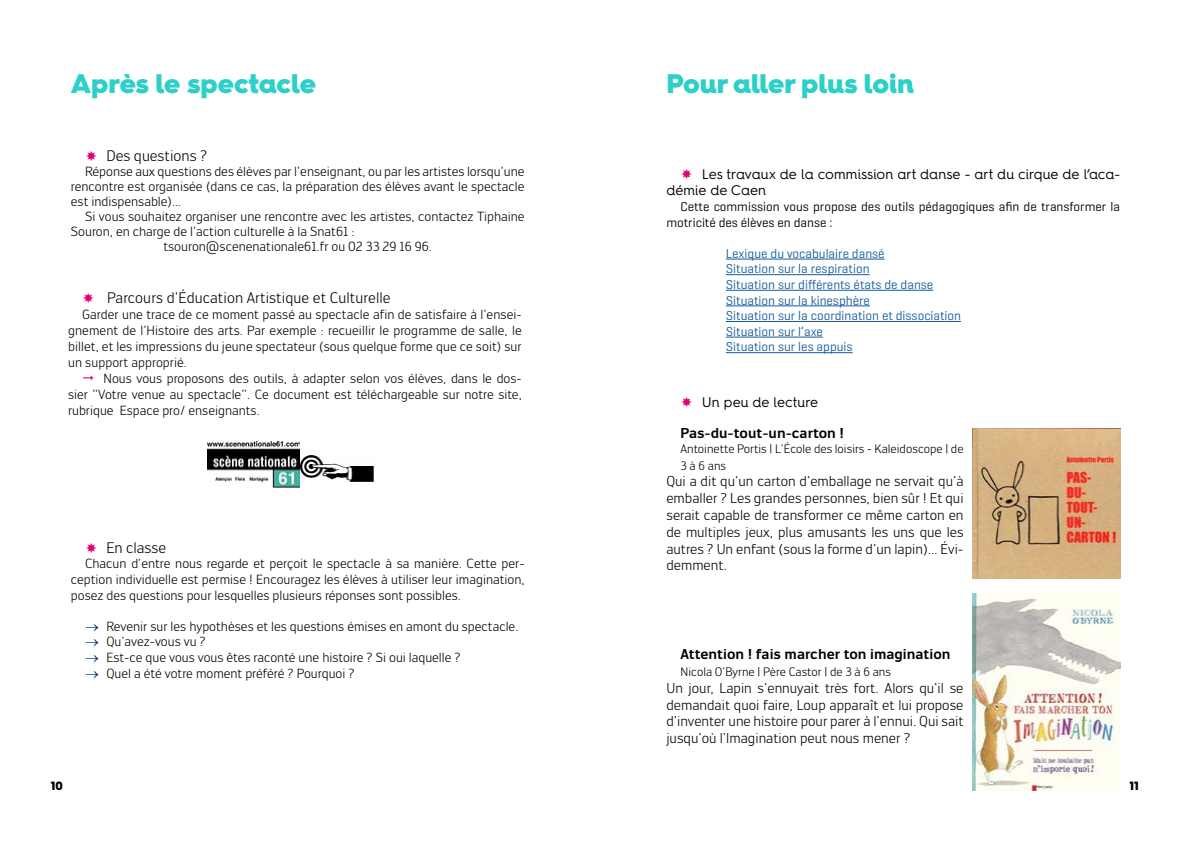
<style>
.page{position:relative;width:1191px;height:842px;background:#fff}
.page>*{position:absolute;margin:0;border:0;box-sizing:border-box;transform-origin:0 0}
.t1{font:900 27px "Hurme Geometric Sans 4";color:#2dd0c8}
.t2{font:15px "Engel New Sans PRO";letter-spacing:.005em;color:#000}
.t3{font:14px/16.8px "Engel New Sans PRO";color:#000;text-align:justify}
.t4{font:14px/16.8px "Hurme Geometric Sans 4";color:#000}
.t5{font:700 14px "Engel New Sans PRO";color:#000}
.t6{font:13px/16px "Engel New Sans PRO";color:#000;text-align:justify}
.t7{font:13px/15.6px "Geogrotesque";color:#165b9a}
.t8{font:13px/15.6px "Geogrotesque";color:#000}
.t9{font:12px/16.8px "Engel New Sans PRO";color:#000}
.t10{font:900 12px "Hurme Geometric Sans 4";color:#000}
.s1{color:#003882}
</style>
<div class="page">
<img style="left:207px;top:441px;width:92px;height:47px">
<img style="left:301px;top:455px;width:73px;height:26px">
<hr style="left:726px;top:259px;width:158px;height:1px;background:#165b9a">
<hr style="left:726px;top:274px;width:143px;height:1px;background:#165b9a">
<hr style="left:726px;top:290px;width:207px;height:1px;background:#165b9a">
<hr style="left:726px;top:306px;width:144px;height:1px;background:#165b9a">
<hr style="left:726px;top:321px;width:235px;height:1px;background:#165b9a">
<hr style="left:726px;top:337px;width:97px;height:1px;background:#165b9a">
<hr style="left:726px;top:352px;width:126px;height:1px;background:#165b9a">
<img style="left:972px;top:428px;width:148px;height:151px">
<img style="left:972px;top:594px;width:148px;height:197px">
<h1 class="t1" style="left:71px;top:64px;width:246px">Après le spectacle</h1>
<p class="t2" style="left:106px;top:147px;width:102px">Des questions ?</p>
<p class="t6" style="left:71px;top:164px;width:455px;line-height:15px;text-indent:14px">Réponse aux questions des élèves par l’enseignant, ou par les artistes lorsqu’une rencontre est organisée (dans ce cas, la préparation des élèves avant le spectacle est indispensable)…</p>
<p class="t6" style="left:85px;top:208px;width:441px">Si vous souhaitez organiser une rencontre avec les artistes, contactez Tiphaine</p>
<p class="t6" style="left:71px;top:223px;width:285px">Souron, en charge de l’action culturelle à la Snat61 :</p>
<p class="t6" style="left:163px;top:238px;width:270px">tsouron@scenenationale61.fr ou 02 33 29 16 96.</p>
<p class="t2" style="left:107px;top:289px;width:285px">Parcours d'Éducation Artistique et Culturelle</p>
<p class="t6" style="left:68px;top:307px;width:455px;text-indent:14px">Garder une trace de ce moment passé au spectacle afin de satisfaire à l’ensei&shy;gnement de l’Histoire des arts. Par exemple : recueillir le programme de salle, le billet, et les impressions du jeune spectateur (sous quelque forme que ce soit) sur un support approprié.</p>
<p class="t6" style="left:68px;top:371px;width:455px;text-indent:35px">Nous vous proposons des outils, à adapter selon vos élèves, dans le dos&shy;sier "Votre venue au spectacle". Ce document est téléchargeable sur notre site, rubrique Espace pro/ enseignants.</p>
<p class="t2" style="left:106px;top:538px;width:61px">En classe</p>
<p class="t6" style="left:71px;top:556px;width:455px;line-height:15.6px;text-indent:14px">Chacun d’entre nous regarde et perçoit le spectacle à sa manière. Cette per&shy;ception individuelle est permise ! Encouragez les élèves à utiliser leur imagination, posez des questions pour lesquelles plusieurs réponses sont possibles.</p>
<p class="t6" style="left:85px;top:618px;width:435px"><span class="s1">→</span> Revenir sur les hypothèses et les questions émises en amont du spectacle.</p>
<p class="t6" style="left:85px;top:634px;width:122px"><span class="s1">→</span> Qu’avez-vous vu ?</p>
<p class="t6" style="left:85px;top:649px;width:377px"><span class="s1">→</span> Est-ce que vous vous êtes raconté une histoire ? Si oui laquelle ?</p>
<p class="t6" style="left:85px;top:665px;width:271px"><span class="s1">→</span> Quel a été votre moment préféré ? Pourquoi ?</p>
<p class="t10" style="left:51px;top:777px;width:13px">10</p>
<h1 class="t1" style="left:666px;top:64px;width:249px">Pour aller plus loin</h1>
<p class="t4" style="left:666px;top:165px;width:455px;text-indent:35px">Les travaux de la commission art danse - art du cirque de l’aca&shy;démie de Caen</p>
<p class="t8" style="left:666px;top:198px;width:455px;text-indent:14px">Cette commission vous propose des outils pédagogiques afin de transformer la motricité des élèves en danse :</p>
<p class="t7" style="left:726px;top:245px;width:237px">Lexique du vocabulaire dansé<br>Situation sur la respiration<br>Situation sur différents états de danse<br>Situation sur la kinesphère<br>Situation sur la coordination et dissociation<br>Situation sur l’axe<br>Situation sur les appuis</p>
<p class="t4" style="left:702px;top:393px;width:118px">Un peu de lecture</p>
<p class="t5" style="left:680px;top:425px;width:165px">Pas-du-tout-un-carton !</p>
<p class="t9" style="left:680px;top:440px;width:284px">Antoinette Portis | L’École des loisirs - Kaleidoscope | de<br>3 à 6 ans</p>
<p class="t3" style="left:666px;top:473px;width:299px">Qui a dit qu’un carton d’emballage ne servait qu’à emballer ? Les grandes personnes, bien sûr ! Et qui serait capable de transformer ce même carton en de multiples jeux, plus amusants les uns que les autres ? Un enfant (sous la forme d’un lapin)… Évi&shy;demment.</p>
<p class="t5" style="left:680px;top:645px;width:271px">Attention ! fais marcher ton imagination</p>
<p class="t9" style="left:680px;top:663px;width:212px">Nicola O’Byrne | Père Castor | de 3 à 6 ans</p>
<p class="t3" style="left:666px;top:679px;width:299px">Un jour, Lapin s’ennuyait très fort. Alors qu’il se demandait quoi faire, Loup apparaît et lui propose d’inventer une histoire pour parer à l’ennui. Qui sait jusqu’où l’Imagination peut nous mener ?</p>
<p class="t10" style="left:1129px;top:777px;width:11px">11</p>
</div>
